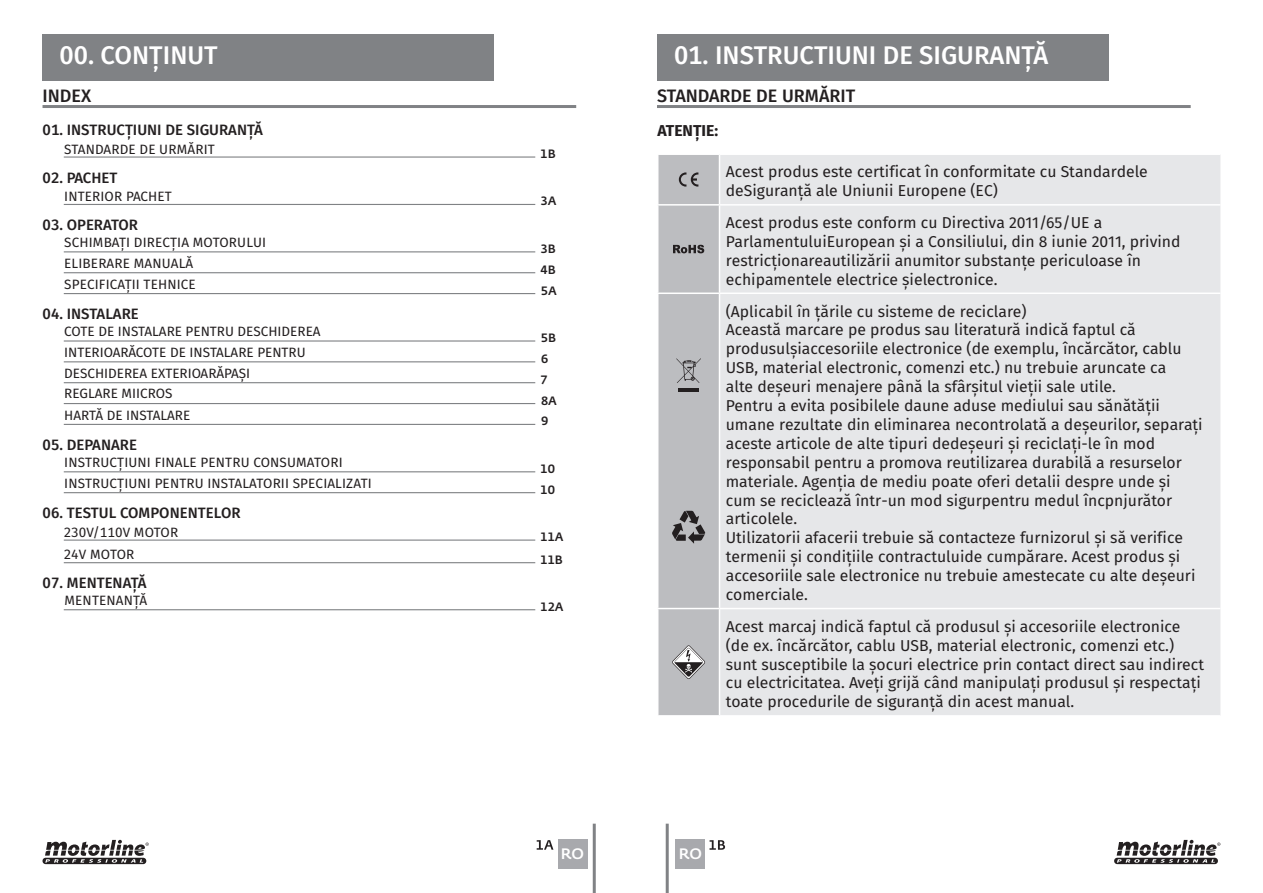
<style>
.page{position:relative;width:1263px;height:893px;background:#fff}
.page>*{position:absolute;margin:0;border:0;box-sizing:border-box;transform-origin:0 0}
.t1{font:500 25.5px "Fira Sans";color:#fff}
.t2{font:500 18px "Fira Sans";color:#231f20}
.t3{font:15.75px/18.9px "Fira Sans";color:#231f20}
.t4{font:700 15.75px "Fira Sans";color:#231f20}
.t5{font:500 15px "Fira Sans";color:#231f20}
.t6{font:500 15px "Fedra Sans Std";color:#fff}
.t7{font:13.5px/20.9px "Fira Sans";letter-spacing:.005em;color:#231f20}
.t8{font:500 12px/20.9px "Fedra Sans Std";color:#231f20}
</style>
<div class="page">
<div style="left:657px;top:34px;width:451px;height:46px;background:#808285"></div>
<div style="left:43px;top:34px;width:451px;height:46px;background:#808285"></div>
<hr style="left:657px;top:105px;width:534px;height:3px;background:#808285">
<hr style="left:43px;top:105px;width:533px;height:3px;background:#808285">
<hr style="left:593px;top:824px;width:3px;height:69px;background:#808285">
<hr style="left:666px;top:824px;width:3px;height:69px;background:#808285">
<div style="left:675px;top:839px;width:30px;height:30px;background:#a8a9ad"></div>
<div style="left:558px;top:839px;width:29px;height:30px;background:#a8a9ad"></div>
<hr style="left:64px;top:156px;width:471px;height:2px;background:#808285">
<hr style="left:64px;top:539px;width:471px;height:2px;background:#808285">
<hr style="left:64px;top:562px;width:471px;height:1px;background:#808285">
<hr style="left:64px;top:609px;width:471px;height:1px;background:#808285">
<hr style="left:64px;top:204px;width:471px;height:1px;background:#808285">
<hr style="left:64px;top:251px;width:471px;height:1px;background:#808285">
<hr style="left:64px;top:340px;width:471px;height:2px;background:#808285">
<hr style="left:64px;top:471px;width:471px;height:1px;background:#808285">
<hr style="left:64px;top:272px;width:471px;height:1px;background:#808285">
<hr style="left:64px;top:361px;width:471px;height:1px;background:#808285">
<hr style="left:64px;top:492px;width:471px;height:1px;background:#808285">
<hr style="left:64px;top:293px;width:471px;height:1px;background:#808285">
<hr style="left:64px;top:382px;width:471px;height:1px;background:#808285">
<svg style="left:537px;top:840px;width:16px;height:10px"></svg>
<svg style="left:709px;top:840px;width:16px;height:10px"></svg>
<hr style="left:64px;top:403px;width:471px;height:1px;background:#808285">
<hr style="left:64px;top:424px;width:471px;height:1px;background:#808285">
<div style="left:720px;top:155px;width:500px;height:138px;background:#e6e7e9"></div>
<div style="left:720px;top:294px;width:500px;height:421px;background:#e6e7e9"></div>
<hr style="left:719px;top:204px;width:501px;height:2px;background:#fff">
<hr style="left:719px;top:608px;width:501px;height:1px;background:#fff">
<svg style="left:658px;top:155px;width:61px;height:560px;background:#b8b9bc"></svg>
<svg style="left:1114px;top:840px;width:106px;height:24px"></svg>
<svg style="left:43px;top:840px;width:106px;height:24px"></svg>
<h1 class="t1" style="left:60px;top:35px;width:160px">00. CONȚINUT</h1>
<h1 class="t1" style="left:674px;top:35px;width:376px">01. INSTRUCTIUNI DE SIGURANȚĂ</h1>
<p class="t2" style="left:43px;top:81px;width:50px">INDEX</p>
<p class="t2" style="left:657px;top:81px;width:200px">STANDARDE DE URMĂRIT</p>
<p class="t5" style="left:43px;top:118px;width:222px">01. INSTRUCȚIUNI DE SIGURANȚĂ</p>
<p class="t5" style="left:43px;top:165px;width:76px">02. PACHET</p>
<p class="t5" style="left:43px;top:213px;width:97px">03. OPERATOR</p>
<p class="t7" style="left:64px;top:139px;width:152px">STANDARDE DE URMĂRIT</p>
<p class="t7" style="left:64px;top:186px;width:109px">INTERIOR PACHET</p>
<p class="t7" style="left:64px;top:232px;width:203px">SCHIMBAȚI DIRECȚIA MOTORULUI<br>ELIBERARE MANUALĂ<br>SPECIFICAȚII TEHNICE</p>
<p class="t5" style="left:43px;top:302px;width:98px">04. INSTALARE</p>
<p class="t7" style="left:64px;top:321px;width:258px">COTE DE INSTALARE PENTRU DESCHIDEREA</p>
<p class="t7" style="left:64px;top:363px;width:188px;line-height:20.2px">DESCHIDEREA EXTERIOARĂPAȘI<br>REGLARE MIICROS</p>
<p class="t7" style="left:64px;top:404px;width:128px">HARTĂ DE INSTALARE</p>
<p class="t7" style="left:64px;top:341px;width:243px">INTERIOARĂCOTE DE INSTALARE PENTRU</p>
<p class="t5" style="left:43px;top:433px;width:96px">05. DEPANARE</p>
<p class="t7" style="left:64px;top:451px;width:309px">INSTRUCȚIUNI FINALE PENTRU CONSUMATORI<br>INSTRUCȚIUNI PENTRU INSTALATORII SPECIALIZATI</p>
<p class="t5" style="left:43px;top:501px;width:199px">06. TESTUL COMPONENTELOR</p>
<p class="t7" style="left:64px;top:521px;width:116px;line-height:22.4px">230V/110V MOTOR<br>24V MOTOR</p>
<p class="t7" style="left:64px;top:590px;width:84px">MENTENANȚĂ</p>
<p class="t5" style="left:43px;top:571px;width:105px">07. MENTENAȚĂ</p>
<p class="t8" style="left:540px;top:143px;width:17px">1B</p>
<p class="t8" style="left:541px;top:191px;width:17px">3A</p>
<p class="t8" style="left:541px;top:238px;width:17px">3B</p>
<p class="t8" style="left:541px;top:259px;width:17px">4B</p>
<p class="t8" style="left:541px;top:280px;width:17px">5A</p>
<p class="t8" style="left:541px;top:327px;width:17px">5B</p>
<p class="t8" style="left:541px;top:348px;width:9px">6</p>
<p class="t8" style="left:540px;top:369px;width:18px">7<br>8A<br>9</p>
<p class="t8" style="left:540px;top:458px;width:16px">10</p>
<p class="t8" style="left:540px;top:479px;width:16px">10</p>
<p class="t8" style="left:540px;top:525px;width:25px;line-height:22.6px">11A<br>11B</p>
<p class="t8" style="left:540px;top:596px;width:25px">12A</p>
<p class="t4" style="left:657px;top:117px;width:62px">ATENȚIE:</p>
<p class="t3" style="left:726px;top:162px;width:424px">Acest produs este certificat în conformitate cu Standardele deSiguranță ale Uniunii Europene (EC)</p>
<p class="t3" style="left:726px;top:213px;width:456px">Acest produs este conform cu Directiva 2011/65/UE a ParlamentuluiEuropean și a Consiliului, din 8 iunie 2011, privind restricționareautilizării anumitor substanțe periculoase în echipamentele electrice șielectronice.</p>
<p class="t3" style="left:726px;top:301px;width:478px">(Aplicabil în țările cu sisteme de reciclare)<br>Această marcare pe produs sau literatură indică faptul că produsulșiaccesoriile electronice (de exemplu, încărcător, cablu USB, material electronic, comenzi etc.) nu trebuie aruncate ca<br>alte deșeuri menajere până la sfârșitul vieții sale utile.<br>Pentru a evita posibilele daune aduse mediului sau sănătății umane rezultate din eliminarea necontrolată a deșeurilor, separați aceste articole de alte tipuri dedeșeuri și reciclați-le în mod responsabil pentru a promova reutilizarea durabilă a resurselor materiale. Agenția de mediu poate oferi detalii despre unde și cum se reciclează într-un mod sigurpentru medul încpnjurător articolele.<br>Utilizatorii afacerii trebuie să contacteze furnizorul și să verifice termenii și condițiile contractuluide cumpărare. Acest produs și accesoriile sale electronice nu trebuie amestecate cu alte deșeuri comerciale.</p>
<p class="t3" style="left:726px;top:616px;width:480px">Acest marcaj indică faptul că produsul și accesoriile electronice (de ex. încărcător, cablu USB, material electronic, comenzi etc.) sunt susceptibile la șocuri electrice prin contact direct sau indirect cu electricitatea. Aveți grijă când manipulați produsul și respectați toate procedurile de siguranță din acest manual.</p>
<p class="t6" style="left:561px;top:845px;width:25px">RO</p>
<p class="t6" style="left:679px;top:845px;width:25px">RO</p>
</div>
